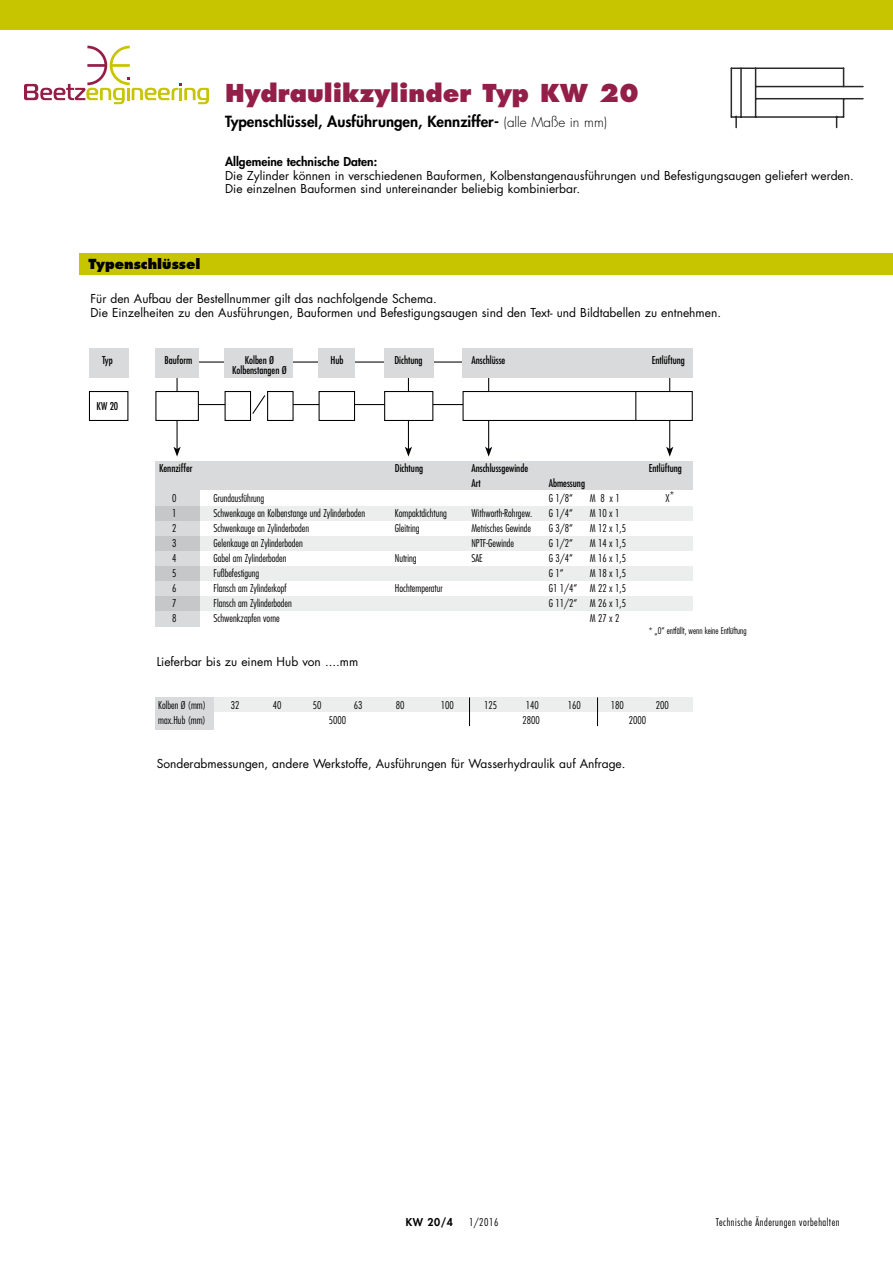
<style>
.page{position:relative;width:893px;height:1263px;background:#fff}
.page>*{position:absolute;margin:0;border:0;box-sizing:border-box;transform-origin:0 0}
.t1{font:800 24px "Futura";color:#931f49}
.t2{font:800 15px "Futura";color:#000}
.t3{font:800 13.5px "Futura";color:#000}
.t4{font:12px/13.5px "Futura";color:#000}
.t5{font:800 12px "Futura";color:#000}
.t6{font:300 condensed 10.5px "Futura";color:#000}
.t7{font:condensed 10.5px "Futura";color:#000}
.t8{font:300 condensed 10.5px "Futura";letter-spacing:.05em;color:#000}
.t9{font:800 10.5px "Futura";color:#000}
.t10{font:300 condensed 9px "Futura";color:#000}
.s1{font-weight:300;font-size:13.5px}
</style>
<div class="page">
<div style="left:79px;top:254px;width:814px;height:21px;background:#c7c400"></div>
<svg style="left:24px;top:45px;width:185px;height:59px"></svg>
<div style="left:0;top:0;width:893px;height:30px;background:#c7c400"></div>
<hr style="left:177px;top:373px;width:1px;height:76px;background:#000">
<svg style="left:173px;top:447px;width:8px;height:10px"></svg>
<hr style="left:408px;top:373px;width:1px;height:76px;background:#000">
<svg style="left:405px;top:447px;width:7px;height:10px"></svg>
<hr style="left:488px;top:373px;width:1px;height:76px;background:#000">
<svg style="left:485px;top:447px;width:7px;height:10px"></svg>
<hr style="left:669px;top:373px;width:1px;height:76px;background:#000">
<svg style="left:666px;top:447px;width:7px;height:10px"></svg>
<hr style="left:192px;top:404px;width:53px;height:1px;background:#000">
<hr style="left:280px;top:404px;width:204px;height:1px;background:#000">
<hr style="left:192px;top:361px;width:275px;height:2px;background:#000">
<div style="left:225px;top:348px;width:68px;height:30px;background:#d9dadb"></div>
<div style="left:319px;top:348px;width:36px;height:30px;background:#d9dadb"></div>
<div style="left:384px;top:348px;width:49px;height:30px;background:#d9dadb"></div>
<div style="left:463px;top:348px;width:230px;height:30px;background:#d9dadb"></div>
<div style="left:89px;top:348px;width:39px;height:30px;background:#d9dadb"></div>
<div style="left:89px;top:391px;width:39px;height:30px;border:1px solid #000"></div>
<div style="left:155px;top:348px;width:44px;height:30px;background:#d9dadb"></div>
<div style="left:225px;top:391px;width:26px;height:30px;background:#fff;border:1px solid #000"></div>
<div style="left:267px;top:391px;width:27px;height:30px;background:#fff;border:1px solid #000"></div>
<div style="left:319px;top:391px;width:36px;height:30px;background:#fff;border:1px solid #000"></div>
<div style="left:384px;top:391px;width:49px;height:30px;background:#fff;border:1px solid #000"></div>
<div style="left:463px;top:391px;width:230px;height:30px;background:#fff;border:1px solid #000"></div>
<div style="left:155px;top:391px;width:44px;height:30px;background:#fff;border:1px solid #000"></div>
<div style="left:155px;top:461px;width:538px;height:29px;background:#d9dadb"></div>
<div style="left:155px;top:506px;width:538px;height:14px;background:#eceded"></div>
<div style="left:155px;top:697px;width:538px;height:14px;background:#eceded"></div>
<div style="left:155px;top:536px;width:538px;height:14px;background:#eceded"></div>
<div style="left:155px;top:567px;width:538px;height:14px;background:#eceded"></div>
<div style="left:155px;top:596px;width:538px;height:14px;background:#eceded"></div>
<div style="left:155px;top:474px;width:44px;height:153px;background:#d9dadb"></div>
<div style="left:155px;top:697px;width:58px;height:33px;background:#d9dadb"></div>
<div style="left:155px;top:506px;width:44px;height:14px;background:#c6c7c8"></div>
<div style="left:155px;top:536px;width:44px;height:14px;background:#c6c7c8"></div>
<div style="left:155px;top:567px;width:44px;height:14px;background:#c6c7c8"></div>
<div style="left:155px;top:596px;width:44px;height:14px;background:#c6c7c8"></div>
<svg style="left:251px;top:394px;width:15px;height:21px"></svg>
<svg style="left:469px;top:697px;width:1px;height:29px"></svg>
<svg style="left:597px;top:697px;width:1px;height:29px"></svg>
<svg style="left:635px;top:391px;width:1px;height:29px"></svg>
<hr style="left:731px;top:116px;width:113px;height:2px;background:#2a282b">
<hr style="left:731px;top:68px;width:113px;height:1px;background:#2a282b">
<hr style="left:755px;top:68px;width:1px;height:49px;background:#2a282b">
<hr style="left:740px;top:68px;width:2px;height:49px;background:#2a282b">
<hr style="left:731px;top:68px;width:1px;height:49px;background:#2a282b">
<hr style="left:756px;top:86px;width:107px;height:1px;background:#2a282b">
<svg style="left:843px;top:99px;width:1px;height:17px"></svg>
<svg style="left:843px;top:69px;width:1px;height:17px"></svg>
<hr style="left:756px;top:98px;width:107px;height:1px;background:#2a282b">
<svg style="left:735px;top:118px;width:2px;height:10px"></svg>
<p class="t3" style="left:88px;top:256px;width:114px">Typenschlüssel</p>
<h1 class="t1" style="left:225px;top:78px;width:416px">Hydraulikzylinder Typ KW 20</h1>
<h2 class="t2" style="left:225px;top:112px;width:383px">Typenschlüssel, Ausführungen, Kennziffer‑ <span class="s1">(alle Maße in mm)</span></h2>
<p class="t5" style="left:225px;top:154px;width:153px">Allgemeine technische Daten:</p>
<p class="t4" style="left:225px;top:169px;width:630px">Die Zylinder können in verschiedenen Bauformen, Kolbenstangenausführungen und Befestigungsaugen geliefert werden.<br>Die einzelnen Bauformen sind untereinander beliebig kombinierbar.</p>
<p class="t4" style="left:90px;top:291px;width:632px;line-height:14.4px">Für den Aufbau der Bestellnummer gilt das nachfolgende Schema.<br>Die Einzelheiten zu den Ausführungen, Bauformen und Befestigungsaugen sind den Text- und Bildtabellen zu entnehmen.</p>
<p class="t7" style="left:102px;top:353px;width:12px">Typ</p>
<p class="t7" style="left:164px;top:353px;width:30px">Bauform</p>
<p class="t7" style="left:245px;top:353px;width:31px">Kolben Ø</p>
<p class="t7" style="left:331px;top:353px;width:15px">Hub</p>
<p class="t7" style="left:394px;top:353px;width:30px">Dichtung</p>
<p class="t7" style="left:472px;top:353px;width:35px">Anschlüsse</p>
<p class="t7" style="left:652px;top:353px;width:35px">Entlüftung</p>
<p class="t7" style="left:232px;top:364px;width:56px">Kolbenstangen Ø</p>
<p class="t7" style="left:97px;top:400px;width:23px">KW 20</p>
<p class="t7" style="left:159px;top:461px;width:35px">Kennziffer</p>
<p class="t7" style="left:395px;top:461px;width:30px">Dichtung</p>
<p class="t7" style="left:471px;top:461px;width:58px">Anschlussgewinde</p>
<p class="t7" style="left:649px;top:461px;width:35px">Entlüftung</p>
<p class="t7" style="left:471px;top:476px;width:11px">Art</p>
<p class="t7" style="left:549px;top:476px;width:38px">Abmessung</p>
<p class="t6" style="left:172px;top:492px;width:6px">0</p>
<p class="t6" style="left:214px;top:492px;width:52px">Grundausführung</p>
<p class="t6" style="left:549px;top:492px;width:26px">G 1/8“</p>
<p class="t6" style="left:590px;top:492px;width:32px">M 8 x1</p>
<p class="t6" style="left:666px;top:490px;width:10px">X*</p>
<p class="t6" style="left:172px;top:507px;width:6px">1</p>
<p class="t6" style="left:214px;top:507px;width:153px">Schwenkauge an Kolbenstange und Zylinderboden</p>
<p class="t6" style="left:395px;top:507px;width:53px">Kompaktdichtung</p>
<p class="t6" style="left:471px;top:507px;width:62px">Withworth-Rohrgew.</p>
<p class="t6" style="left:549px;top:507px;width:26px">G 1/4“</p>
<p class="t6" style="left:590px;top:507px;width:31px">M10x1</p>
<p class="t6" style="left:172px;top:522px;width:6px">2</p>
<p class="t6" style="left:214px;top:522px;width:97px">Schwenkauge an Zylinderboden</p>
<p class="t6" style="left:395px;top:522px;width:26px">Gleitring</p>
<p class="t6" style="left:471px;top:522px;width:61px">Metrisches Gewinde</p>
<p class="t6" style="left:549px;top:522px;width:26px">G 3/8“</p>
<p class="t6" style="left:590px;top:522px;width:38px">M 12 x 1,5</p>
<p class="t6" style="left:172px;top:537px;width:6px">3</p>
<p class="t6" style="left:214px;top:537px;width:91px">Gelenkauge an Zylinderboden</p>
<p class="t6" style="left:471px;top:537px;width:44px">NPTF-Gewinde</p>
<p class="t6" style="left:549px;top:537px;width:26px">G 1/2“</p>
<p class="t6" style="left:590px;top:537px;width:38px">M 14 x 1,5</p>
<p class="t6" style="left:172px;top:552px;width:6px">4</p>
<p class="t6" style="left:214px;top:552px;width:75px">Gabel am Zylinderboden</p>
<p class="t6" style="left:395px;top:552px;width:23px">Nutring</p>
<p class="t6" style="left:471px;top:552px;width:13px">SAE</p>
<p class="t6" style="left:549px;top:552px;width:26px">G 3/4“</p>
<p class="t6" style="left:590px;top:552px;width:38px">M 16 x 1,5</p>
<p class="t6" style="left:172px;top:567px;width:6px">5</p>
<p class="t6" style="left:214px;top:567px;width:47px">Fußbefestigung</p>
<p class="t6" style="left:549px;top:567px;width:16px">G 1“</p>
<p class="t6" style="left:590px;top:567px;width:38px">M 18 x 1,5</p>
<p class="t6" style="left:172px;top:582px;width:6px">6</p>
<p class="t6" style="left:214px;top:582px;width:75px">Flansch am Zylinderkopf</p>
<p class="t6" style="left:395px;top:582px;width:49px">Hochtemperatur</p>
<p class="t6" style="left:549px;top:582px;width:79px">G1 1/4“ M 22 x 1,5</p>
<p class="t6" style="left:172px;top:597px;width:6px">7</p>
<p class="t6" style="left:214px;top:597px;width:80px">Flansch am Zylinderboden</p>
<p class="t6" style="left:549px;top:597px;width:79px">G 11/2“ M 26 x 1,5</p>
<p class="t6" style="left:172px;top:612px;width:6px">8</p>
<p class="t6" style="left:214px;top:612px;width:68px">Schwenkzapfen vorne</p>
<p class="t6" style="left:590px;top:612px;width:31px">M27x2</p>
<p class="t10" style="left:649px;top:625px;width:99px">* „0“ entfällt, wenn keine Entlüftung</p>
<p class="t4" style="left:157px;top:655px;width:203px">Lieferbar bis zu einem Hub von ....mm</p>
<p class="t6" style="left:158px;top:698px;width:49px">Kolben Ø (mm)</p>
<p class="t6" style="left:231px;top:698px;width:10px">32</p>
<p class="t6" style="left:273px;top:698px;width:10px">40</p>
<p class="t6" style="left:313px;top:698px;width:10px">50</p>
<p class="t6" style="left:354px;top:698px;width:10px">63</p>
<p class="t6" style="left:396px;top:698px;width:10px">80</p>
<p class="t6" style="left:441px;top:698px;width:15px">100</p>
<p class="t6" style="left:484px;top:698px;width:15px">125</p>
<p class="t6" style="left:526px;top:698px;width:15px">140</p>
<p class="t6" style="left:568px;top:698px;width:15px">160</p>
<p class="t6" style="left:611px;top:698px;width:15px">180</p>
<p class="t6" style="left:656px;top:698px;width:15px">200</p>
<p class="t6" style="left:158px;top:713px;width:49px">max.Hub (mm)</p>
<p class="t6" style="left:329px;top:713px;width:19px">5000</p>
<p class="t6" style="left:522px;top:713px;width:19px">2800</p>
<p class="t6" style="left:629px;top:713px;width:19px">2000</p>
<p class="t4" style="left:157px;top:757px;width:470px">Sonderabmessungen, andere Werkstoffe, Ausführungen für Wasserhydraulik auf Anfrage.</p>
<p class="t9" style="left:406px;top:1215px;width:49px">KW 20/4</p>
<p class="t6" style="left:469px;top:1216px;width:31px">1/2016</p>
<p class="t8" style="left:716px;top:1216px;width:125px">Technische Änderungen vorbehalten</p>
</div>
